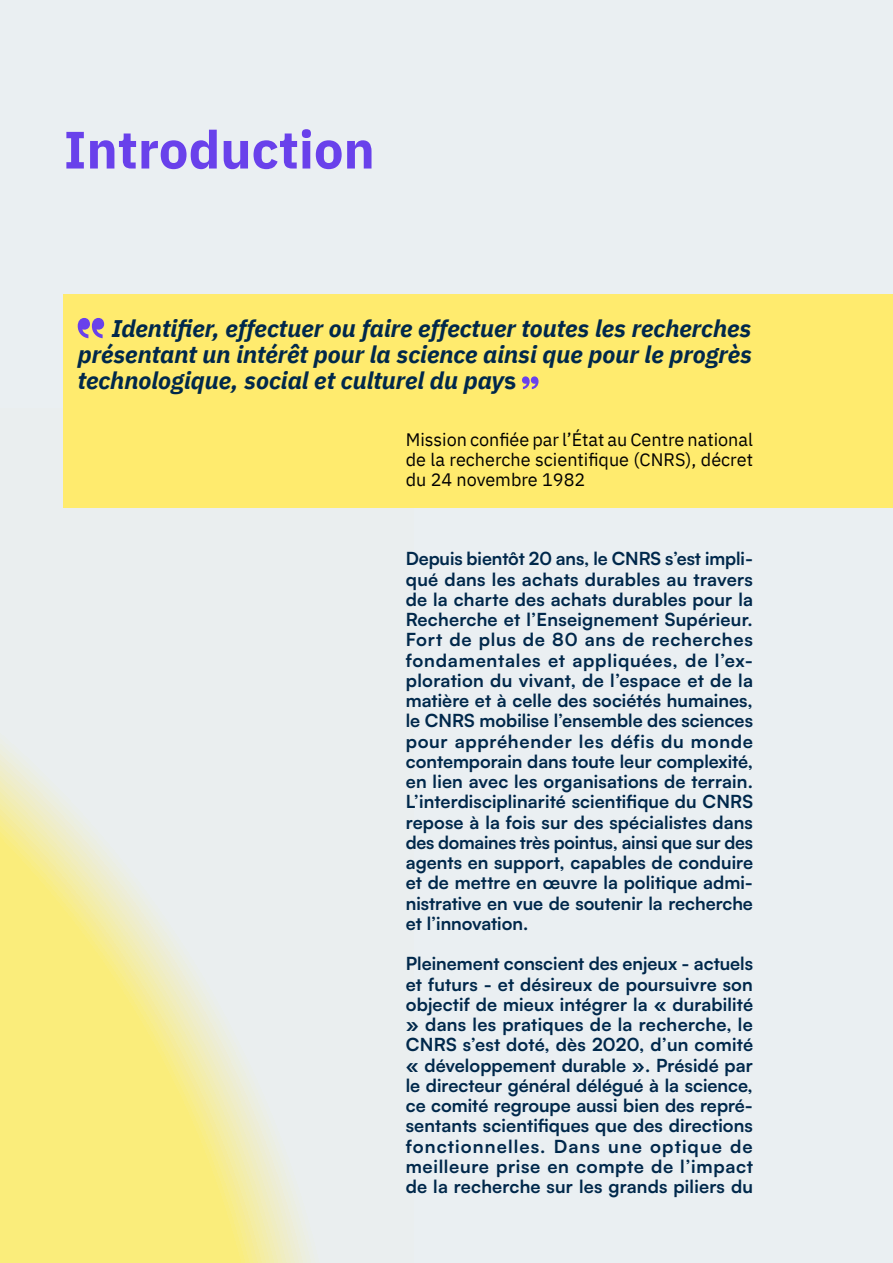
<style>
.page{position:relative;width:893px;height:1263px;background:#fff}
.page>*{position:absolute;margin:0;border:0;box-sizing:border-box;transform-origin:0 0}
.t1{font:700 52.5px "IBM Plex Sans";color:#6941eb}
.t2{font:italic 700 24px/26.2px "IBM Plex Sans";color:#00284b;text-align:justify}
.t3{font:700 18px/20.2px "Satoshi";color:#00284b;text-align:justify}
.t4{font:18px/20.2px "IBM Plex Sans";color:#000;text-align:justify}
.s1{font-style:normal}
</style>
<div class="page">
<div style="left:2px;top:0;width:891px;height:1263px;background:#eaeff2"></div>
<div style="left:0;top:0;width:413px;height:1263px;background:#eaeff2"></div>
<svg style="left:0;top:408px;width:316px;height:855px"></svg>
<div style="left:64px;top:294px;width:829px;height:214px;background:#ffeb6e"></div>
<svg style="left:522px;top:376px;width:17px;height:13px"></svg>
<svg style="left:78px;top:318px;width:26px;height:20px"></svg>
<h1 class="t1" style="left:64px;top:108px;width:313px">Introduction</h1>
<h2 class="t2" style="left:78px;top:313px;width:676px;text-indent:34px">Identifier, effectuer ou faire effectuer toutes les recherches présentant un intérêt pour la science ainsi que pour le progrès technologique, social et culturel du pay<span class="s1">s</span></h2>
<p class="t4" style="left:406px;top:428px;width:349px">Mission confiée par l’État au Centre national de la recherche scientifique (CNRS), décret du 24 novembre 1982</p>
<p class="t3" style="left:406px;top:548px;width:349px">Depuis bientôt 20 ans, le CNRS s’est impli&shy;qué dans les achats durables au travers de la charte des achats durables pour la Recherche et l’Enseignement Supérieur.<br>Fort de plus de 80 ans de recherches fondamentales et appliquées, de l’ex&shy;ploration du vivant, de l’espace et de la matière et à celle des sociétés humaines, le CNRS mobilise l’ensemble des sciences pour appréhender les défis du monde contemporain dans toute leur complexité, en lien avec les organisations de terrain.<br>L’interdisciplinarité scientifique du CNRS repose à la fois sur des spécialistes dans des domaines très pointus, ainsi que sur des agents en support, capables de conduire et de mettre en œuvre la politique admi&shy;nistrative en vue de soutenir la recherche et l’innovation.</p>
<p class="t3" style="left:406px;top:953px;width:349px">Pleinement conscient des enjeux - actuels et futurs - et désireux de poursuivre son objectif de mieux intégrer la « durabilité » dans les pratiques de la recherche, le CNRS s’est doté, dès 2020, d’un comité « développement durable ». Présidé par le directeur général délégué à la science, ce comité regroupe aussi bien des repré&shy;sentants scientifiques que des directions fonctionnelles. Dans une optique de meilleure prise en compte de l’impact de la recherche sur les grands piliers du</p>
</div>
